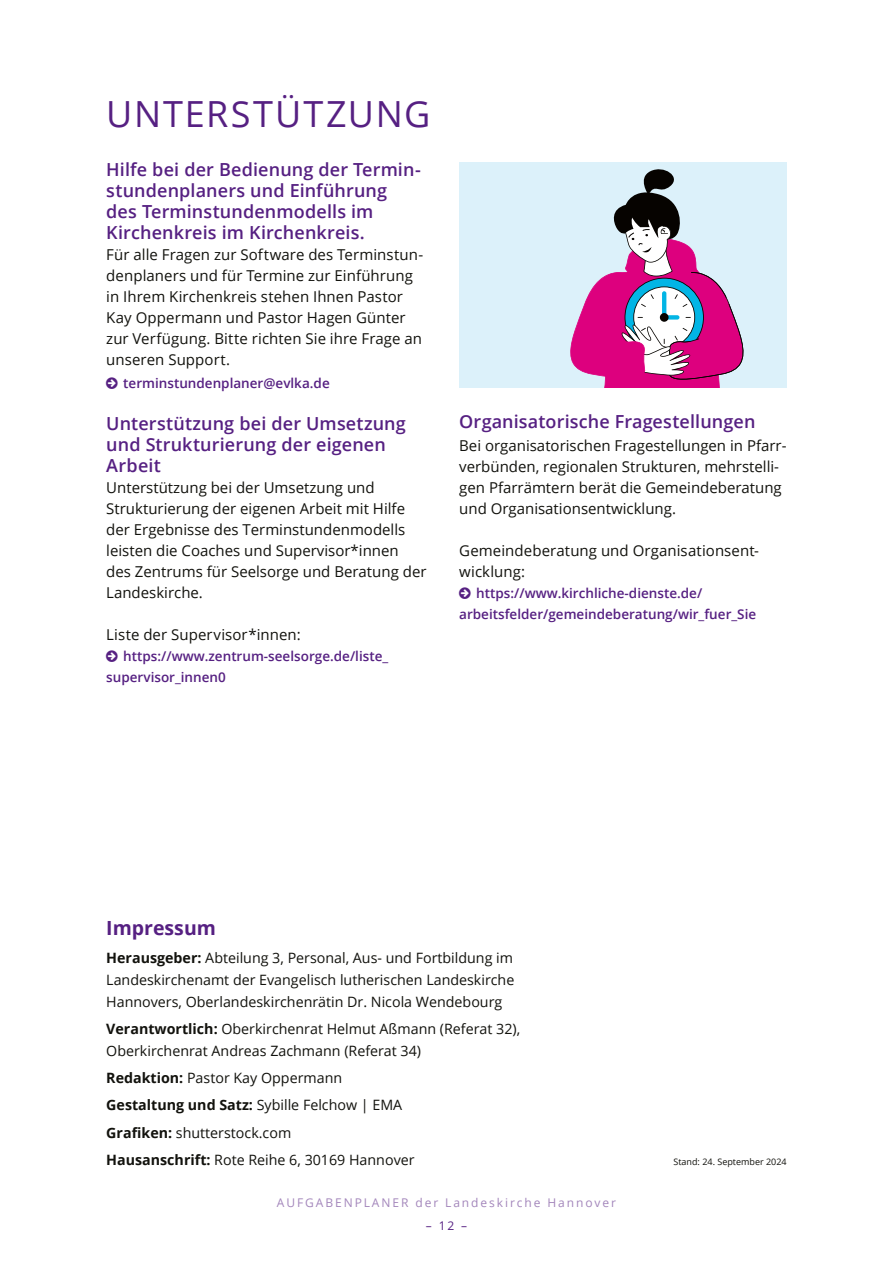
<style>
.page{position:relative;width:893px;height:1263px;background:#fff}
.page>*{position:absolute;margin:0;border:0;box-sizing:border-box;transform-origin:0 0}
.t1{font:36px "Open Sans";letter-spacing:.055em;color:#562082}
.t2{font:700 19.5px "Open Sans";color:#562082}
.t3{font:600 18px/21px "Open Sans";letter-spacing:.01em;color:#562082}
.t4{font:15px/21px "Open Sans";color:#12120d}
.t5{font:14.25px/21.8px "Open Sans";color:#12120d}
.t6{font:600 13.5px/21px "Open Sans";color:#562082}
.t7{font:12px "Open Sans";letter-spacing:.16em;color:#a386bb}
.t8{font:12px "Open Sans";color:#562082}
.t9{font:9px "Open Sans";color:#12120d}
.s1{font-weight:700}
</style>
<div class="page">
<div style="left:459px;top:163px;width:328px;height:225px;background:#dcf1fa"></div>
<svg style="left:570px;top:169px;width:174px;height:219px"></svg>
<h1 class="t1" style="left:106px;top:90px;width:326px">UNTERSTÜTZUNG</h1>
<p class="t3" style="left:106px;top:159px;width:315px">Hilfe bei der Bedienung der Termin&shy;stundenplaners und Einführung des Terminstundenmodells im<br>Kirchenkreis im Kirchenkreis.</p>
<p class="t4" style="left:106px;top:244px;width:318px">Für alle Fragen zur Software des Terminstun&shy;denplaners und für Termine zur Einführung in Ihrem Kirchenkreis stehen Ihnen Pastor Kay Oppermann und Pastor Hagen Günter zur Verfügung. Bitte richten Sie ihre Frage an unseren Support.</p>
<p class="t6" style="left:123px;top:372px;width:208px">terminstundenplaner@evlka.de</p>
<p class="t3" style="left:106px;top:412px;width:301px">Unterstützung bei der Umsetzung und Strukturierung der eigenen<br>Arbeit</p>
<p class="t4" style="left:106px;top:476px;width:322px">Unterstützung bei der Umsetzung und Strukturierung der eigenen Arbeit mit Hilfe der Ergebnisse des Terminstundenmodells leisten die Coaches und Supervisor*innen des Zentrums für Seelsorge und Beratung der Landeskirche.</p>
<p class="t4" style="left:106px;top:623px;width:196px">Liste der Supervisor*innen:</p>
<p class="t6" style="left:106px;top:645px;width:283px;text-indent:17px">https://www.zentrum-seelsorge.de/liste_ supervisor_innen0</p>
<p class="t3" style="left:459px;top:411px;width:298px">Organisatorische Fragestellungen</p>
<p class="t4" style="left:459px;top:434px;width:329px">Bei organisatorischen Fragestellungen in Pfarr&shy;verbünden, regionalen Strukturen, mehrstelli&shy;gen Pfarrämtern berät die Gemeindeberatung und Organisationsentwicklung.</p>
<p class="t4" style="left:459px;top:539px;width:301px">Gemeindeberatung und Organisationsent&shy;wicklung:</p>
<p class="t6" style="left:459px;top:582px;width:298px;text-indent:17px">https://www.kirchliche-dienste.de/ arbeitsfelder/gemeindeberatung/wir_fuer_Sie</p>
<h2 class="t2" style="left:106px;top:914px;width:111px">Impressum</h2>
<p class="t5" style="left:106px;top:947px;width:410px;text-align:justify"><span class="s1">Herausgeber:</span> Abteilung 3, Personal, Aus- und Fortbildung im Landeskirchenamt der Evangelisch lutherischen Landeskirche Hannovers, Oberlandeskirchenrätin Dr. Nicola Wendebourg</p>
<p class="t5" style="left:106px;top:1018px;width:415px"><span class="s1">Verantwortlich:</span> Oberkirchenrat Helmut Aßmann (Referat 32),<br>Oberkirchenrat Andreas Zachmann (Referat 34)</p>
<p class="t5" style="left:106px;top:1064px;width:310px;line-height:27.3px"><span class="s1">Redaktion:</span> Pastor Kay Oppermann <span class="s1">Gestaltung und Satz:</span> Sybille Felchow | EMA <span class="s1">Grafiken:</span> shutterstock.com<br><span class="s1">Hausanschrift:</span> Rote Reihe 6, 30169 Hannover</p>
<p class="t7" style="left:277px;top:1194px;width:341px">AUFGABENPLANER der Landeskirche Hannover</p>
<p class="t8" style="left:426px;top:1217px;width:43px">– 12 –</p>
<p class="t9" style="left:673px;top:1155px;width:115px">Stand: 24. September 2024</p>
</div>
